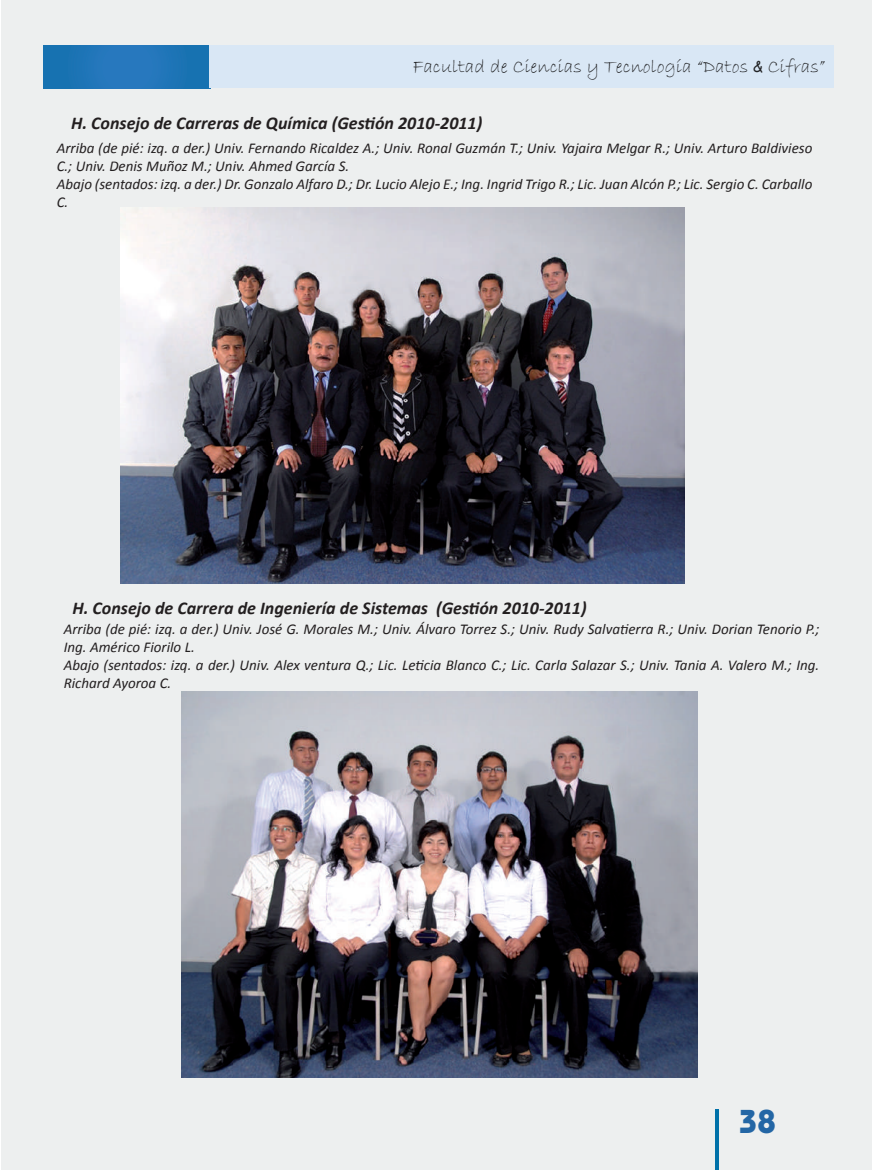
<style>
.page{position:relative;width:872px;height:1170px;background:#fff}
.page>*{position:absolute;margin:0;border:0;box-sizing:border-box;transform-origin:0 0}
.t1{font:700 33px "Bauhaus Std";color:#2366a5}
.t2{font:19.5px "Bradley Hand ITC";color:#222325}
.t3{font:italic 700 18px "Calibri";color:#231f20}
.t4{font:italic 15px/18px "Calibri";color:#231f20}
.s1{font-family:"Comic Sans MS";font-size:15px}
</style>
<div class="page">
<div style="left:2px;top:0;width:870px;height:1169px;background:#edefef"></div>
<div style="left:44px;top:45px;width:166px;height:43px;background:#1f75b8"></div>
<div style="left:210px;top:45px;width:624px;height:43px;background:#d9e7f5"></div>
<hr style="left:715px;top:1109px;width:4px;height:60px;background:#0071a9">
<img style="left:121px;top:207px;width:564px;height:376px">
<img style="left:181px;top:691px;width:517px;height:386px">
<h2 class="t2" style="left:413px;top:54px;width:414px">Facultad de Ciencias y Tecnología “Datos <span class="s1">&amp;</span> Cifras”</h2>
<p class="t3" style="left:71px;top:112px;width:413px">H. Consejo de Carreras de Química (Gestión 2010-2011)</p>
<p class="t4" style="left:57px;top:138px;width:757px">Arriba (de pié: izq. a der.) Univ. Fernando Ricaldez A.; Univ. Ronal Guzmán T.; Univ. Yajaira Melgar R.; Univ. Arturo Baldivieso C.; Univ. Denis Muñoz M.; Univ. Ahmed García S.<br>Abajo (sentados: izq. a der.) Dr. Gonzalo Alfaro D.; Dr. Lucio Alejo E.; Ing. Ingrid Trigo R.; Lic. Juan Alcón P.; Lic. Sergio C. Carballo C.</p>
<p class="t3" style="left:72px;top:597px;width:516px">H. Consejo de Carrera de Ingeniería de Sistemas (Gestión 2010-2011)</p>
<p class="t4" style="left:64px;top:619px;width:757px">Arriba (de pié: izq. a der.) Univ. José G. Morales M.; Univ. Álvaro Torrez S.; Univ. Rudy Salvatierra R.; Univ. Dorian Tenorio P.; Ing. Américo Fiorilo L.<br>Abajo (sentados: izq. a der.) Univ. Alex ventura Q.; Lic. Leticia Blanco C.; Lic. Carla Salazar S.; Univ. Tania A. Valero M.; Ing.<br>Richard Ayoroa C.</p>
<h1 class="t1" style="left:739px;top:1101px;width:38px">38</h1>
</div>
